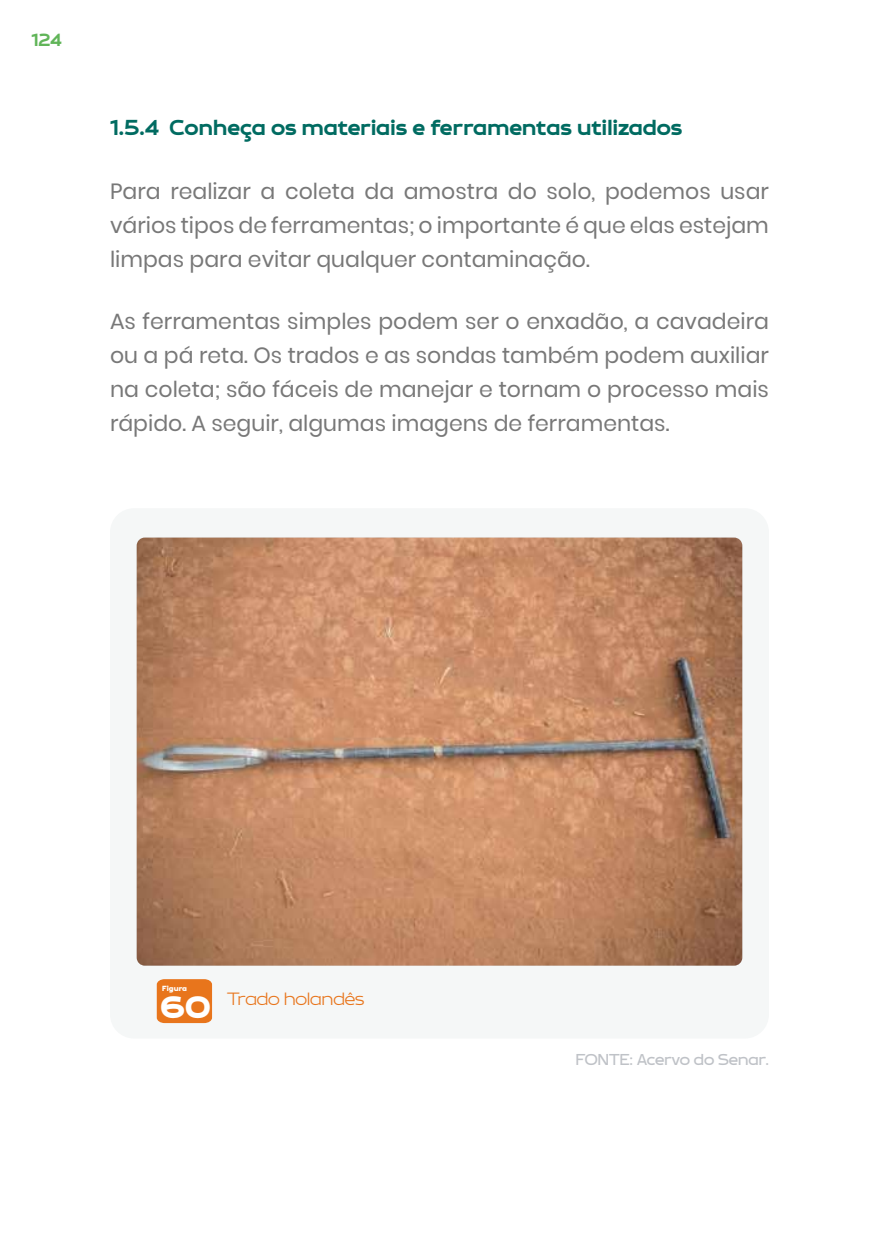
<style>
.page{position:relative;width:879px;height:1248px;background:#fff}
.page>*{position:absolute;margin:0;border:0;box-sizing:border-box;transform-origin:0 0}
.t1{font:900 31.6px "Brinnan";color:#fff}
.t2{font:22px/34px "Poppins";color:#787878;text-align:justify}
.t3{font:700 22px "Brinnan";color:#006b61}
.t4{font:300 18px "Brinnan";color:#e8751c}
.t5{font:700 18px "Brinnan";color:#61b559}
.t6{font:16px "Brinnan";color:#bfc2c7}
.t7{font:900 7.6px "Brinnan";color:#fff}
</style>
<div class="page">
<div style="left:110px;top:508px;width:659px;height:530px;background:#f5f7f7;border-radius:24px"></div>
<img style="left:137px;top:537px;width:605px;height:428px">
<div style="left:157px;top:979px;width:55px;height:43px;background:#e8751c"></div>
<p class="t5" style="left:32px;top:30px;width:32px">124</p>
<p class="t3" style="left:110px;top:116px;width:574px">1.5.4 Conheça os materiais e ferramentas utilizados</p>
<p class="t2" style="left:110px;top:175px;width:660px">Para realizar a coleta da amostra do solo, podemos usar vários tipos de ferramentas; o importante é que elas estejam limpas para evitar qualquer contaminação.</p>
<p class="t2" style="left:110px;top:305px;width:660px">As ferramentas simples podem ser o enxadão, a cavadeira ou a pá reta. Os trados e as sondas também podem auxiliar na coleta; são fáceis de manejar e tornam o processo mais rápido. A seguir, algumas imagens de ferramentas.</p>
<p class="t7" style="left:162px;top:984px;width:26px">Figura</p>
<h1 class="t1" style="left:161px;top:988px;width:51px">60</h1>
<p class="t4" style="left:227px;top:988px;width:139px">Trado holandês</p>
<p class="t6" style="left:576px;top:1050px;width:195px">FONTE: Acervo do Senar.</p>
</div>
